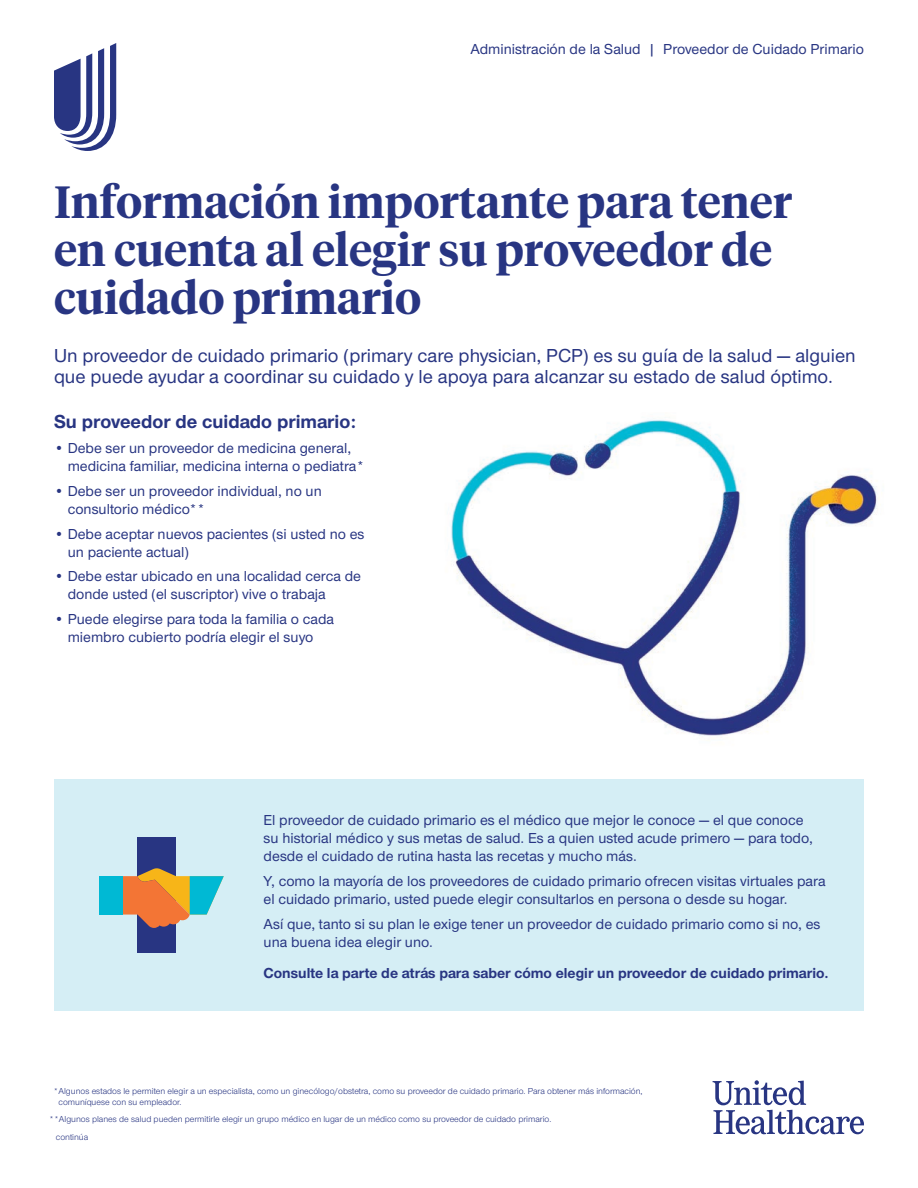
<style>
.page{position:relative;width:918px;height:1188px;background:#fff}
.page>*{position:absolute;margin:0;border:0;box-sizing:border-box;transform-origin:0 0}
.t1{font:600 45px/48px "UHC Serif Headline";color:#283582}
.t2{font:500 19.5px/21px "UHC Sans";color:#283582}
.t3{font:700 19.5px "UHC Sans";color:#283582}
.t4{font:500 15px/18px "UHC Sans";color:#283582}
.t5{font:700 15px "UHC Sans";color:#283582}
.t6{font:9px/10.8px "UHC Sans";color:#283582}
</style>
<div class="page">
<div style="left:54px;top:780px;width:810px;height:231px;background:#d5eef5"></div>
<img style="left:451px;top:420px;width:426px;height:316px">
<svg style="left:54px;top:43px;width:62px;height:108px"></svg>
<div style="left:138px;top:838px;width:38px;height:115px;background:#283582"></div>
<svg style="left:99px;top:868px;width:125px;height:60px"></svg>
<svg style="left:713px;top:1080px;width:151px;height:54px"></svg>
<p class="t4" style="left:470px;top:39px;width:395px">Administración de la Salud | Proveedor de Cuidado Primario</p>
<h1 class="t1" style="left:54px;top:176px;width:740px">Información importante para tener en cuenta al elegir su proveedor de cuidado primario</h1>
<h2 class="t2" style="left:54px;top:345px;width:803px">Un proveedor de cuidado primario (primary care physician, PCP) es su guía de la salud — alguien que puede ayudar a coordinar su cuidado y le apoya para alcanzar su estado de salud óptimo.</h2>
<h2 class="t3" style="left:54px;top:409px;width:304px">Su proveedor de cuidado primario:</h2>
<p class="t4" style="left:68px;top:439px;width:298px;text-indent:-14px">• Debe ser un proveedor de medicina general, medicina familiar, medicina interna o pediatra*</p>
<p class="t4" style="left:68px;top:481px;width:256px;text-indent:-14px">• Debe ser un proveedor individual, no un consultorio médico**</p>
<p class="t4" style="left:68px;top:524px;width:298px;text-indent:-14px">• Debe aceptar nuevos pacientes (si usted no es un paciente actual)</p>
<p class="t4" style="left:68px;top:567px;width:295px;text-indent:-14px">• Debe estar ubicado en una localidad cerca de donde usted (el suscriptor) vive o trabaja</p>
<p class="t4" style="left:54px;top:610px;width:282px;text-align:center">• Puede elegirse para toda la familia o cada miembro cubierto podría elegir el suyo</p>
<p class="t4" style="left:264px;top:810px;width:551px">El proveedor de cuidado primario es el médico que mejor le conoce — el que conoce su historial médico y sus metas de salud. Es a quien usted acude primero — para todo, desde el cuidado de rutina hasta las recetas y mucho más.</p>
<p class="t4" style="left:264px;top:871px;width:564px">Y, como la mayoría de los proveedores de cuidado primario ofrecen visitas virtuales para el cuidado primario, usted puede elegir consultarlos en persona o desde su hogar.</p>
<p class="t4" style="left:264px;top:914px;width:558px">Así que, tanto si su plan le exige tener un proveedor de cuidado primario como si no, es una buena idea elegir uno.</p>
<p class="t5" style="left:264px;top:963px;width:566px">Consulte la parte de atrás para saber cómo elegir un proveedor de cuidado primario.</p>
<p class="t6" style="left:59px;top:1085px;width:586px;text-indent:-5px">*Algunos estados le permiten elegir a un especialista, como un ginecólogo/obstetra, como su proveedor de cuidado primario. Para obtener más información, comuníquese con su empleador.</p>
<p class="t6" style="left:56px;top:1110px;width:497px;line-height:17.5px;text-indent:-7px">**Algunos planes de salud pueden permitirle elegir un grupo médico en lugar de un médico como su proveedor de cuidado primario. continúa</p>
</div>
